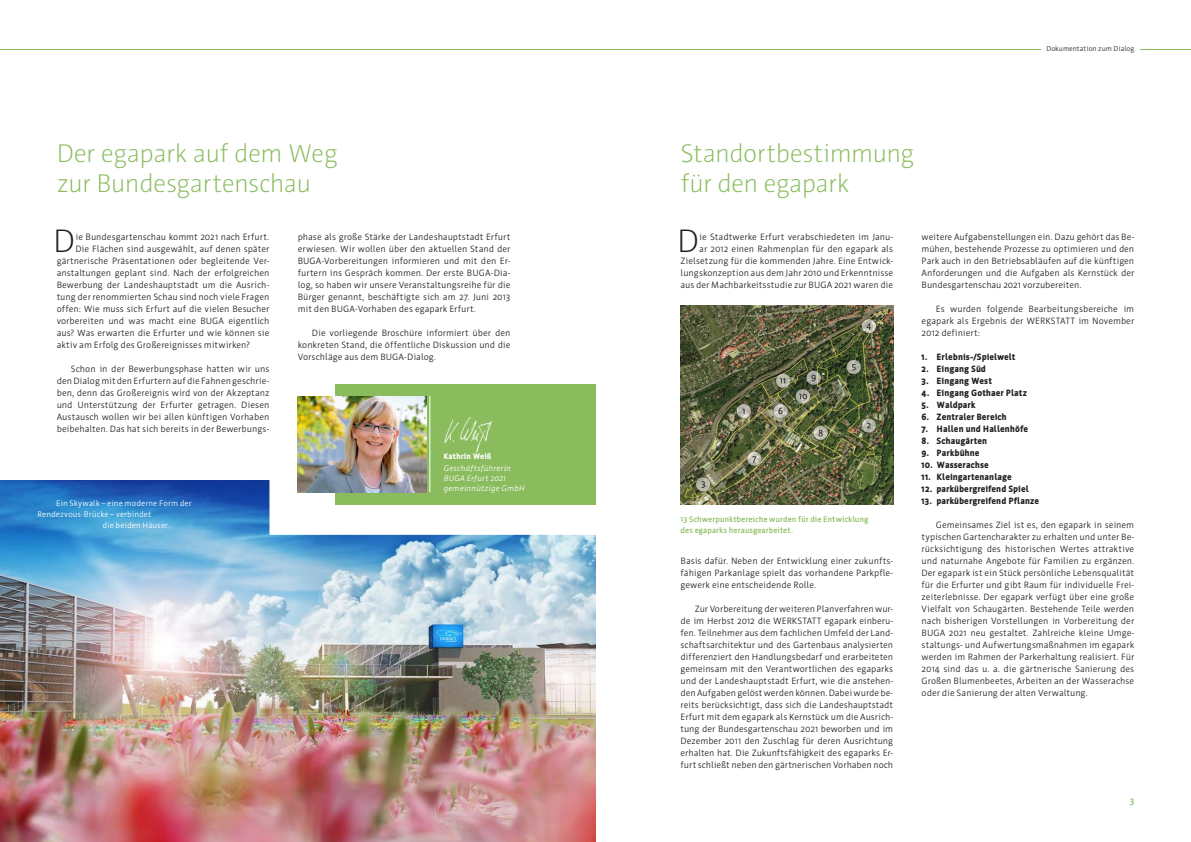
<style>
.page{position:relative;width:1191px;height:842px;background:#fff}
.page>*{position:absolute;margin:0;border:0;box-sizing:border-box;transform-origin:0 0}
.t1{font:300 31.9px "Werk";color:#231f20}
.t2{font:300 25px/30px "Werk";letter-spacing:-.025em;color:#8abc5e}
.t3{font:9px/12px "Werk";color:#231f20;text-align:justify}
.t4{font:900 9px "Werk";color:#231f20}
.t5{font:700 9px "Werk";color:#8abc5e}
.t6{font:8px "Werk";letter-spacing:.005em;color:#fff}
.t7{font:700 8px/11px "Werk";letter-spacing:.005em;color:#8abc5e}
.t8{font:italic 8px/10px "Werk";color:#fff}
.t9{font:900 8px "Werk";letter-spacing:.005em;color:#fff}
.t10{font:7px "Werk";color:#231f20}
</style>
<div class="page">
<hr style="left:1140px;top:49px;width:51px;height:1px;background:#8abc5e">
<img style="left:0;top:480px;width:595px;height:362px">
<div style="left:269px;top:358px;width:355px;height:177px;background:#fff"></div>
<div style="left:334px;top:384px;width:261px;height:120px;background:#8abc5e"></div>
<img style="left:298px;top:396px;width:128px;height:96px">
<hr style="left:429px;top:396px;width:1px;height:96px;background:#fff">
<img style="left:444px;top:417px;width:48px;height:36px">
<hr style="left:0;top:49px;width:1041px;height:1px;background:#8abc5e">
<img style="left:680px;top:305px;width:213px;height:199px">
<p class="t10" style="left:1046px;top:45px;width:89px">Dokumentation zum Dialog</p>
<h2 class="t2" style="left:57px;top:138px;width:282px">Der egapark auf dem Weg zur Bundesgartenschau</h2>
<h1 class="t1" style="left:53px;top:223px;width:24px">D</h1>
<p class="t3" style="left:75px;top:231px;width:195px">ie Bundesgartenschau kommt 2021 nach Erfurt.</p>
<p class="t3" style="left:298px;top:231px;width:214px">phase als große Stärke der Landeshauptstadt Erfurt erwiesen. Wir wollen über den aktuellen Stand der BUGA-Vorbereitungen informieren und mit den Er&shy;furtern ins Gespräch kommen. Der erste BUGA-Dia&shy;log, so haben wir unsere Veranstaltungsreihe für die Bürger genannt, beschäftigte sich am 27. Juni 2013 mit den BUGA-Vorhaben des egapark Erfurt.</p>
<p class="t3" style="left:298px;top:327px;width:214px;text-indent:14px">Die vorliegende Broschüre informiert über den konkreten Stand, die öffentliche Diskussion und die Vorschläge aus dem BUGA-Dialog.</p>
<p class="t3" style="left:75px;top:243px;width:195px">Die Flächen sind ausgewählt, auf denen später</p>
<p class="t3" style="left:57px;top:255px;width:214px">gärtnerische Präsentationen oder begleitende Ver-</p>
<p class="t3" style="left:57px;top:267px;width:214px">anstaltungen geplant sind. Nach der erfolgreichen</p>
<p class="t3" style="left:57px;top:279px;width:214px">Bewerbung der Landeshauptstadt um die Ausrich-</p>
<p class="t3" style="left:57px;top:291px;width:214px">tung der renommierten Schau sind noch viele Fragen</p>
<p class="t3" style="left:57px;top:303px;width:214px">offen: Wie muss sich Erfurt auf die vielen Besucher</p>
<p class="t3" style="left:57px;top:315px;width:214px">vorbereiten und was macht eine BUGA eigentlich</p>
<p class="t3" style="left:57px;top:327px;width:214px">aus? Was erwarten die Erfurter und wie können sie</p>
<p class="t3" style="left:57px;top:339px;width:195px">aktiv am Erfolg des Großereignisses mitwirken?</p>
<p class="t3" style="left:57px;top:363px;width:214px;text-indent:14px">Schon in der Bewerbungsphase hatten wir uns den Dialog mit den Erfurtern auf die Fahnen geschrie&shy;ben, denn das Großereignis wird von der Akzeptanz und Unterstützung der Erfurter getragen. Diesen Austausch wollen wir bei allen künftigen Vorhaben beibehalten. Das hat sich bereits in der Bewerbungs-</p>
<p class="t9" style="left:443px;top:452px;width:49px">Kathrin Weiß</p>
<p class="t8" style="left:443px;top:464px;width:83px">Geschäftsführerin<br>BUGA Erfurt 2021 gemeinnützige GmbH</p>
<h2 class="t2" style="left:680px;top:139px;width:235px">Standortbestimmung für den egapark</h2>
<h1 class="t1" style="left:677px;top:223px;width:24px">D</h1>
<p class="t3" style="left:680px;top:231px;width:214px;text-align:right">ie Stadtwerke Erfurt verabschiedeten im Janu-<br>ar 2012 einen Rahmenplan für den egapark als Zielsetzung für die kommenden Jahre. Eine Entwick&shy;lungskonzeption aus dem Jahr 2010 und Erkenntnisse aus der Machbarkeitsstudie zur BUGA 2021 waren die</p>
<p class="t6" style="left:56px;top:499px;width:137px">Ein Skywalk – eine moderne Form der</p>
<p class="t6" style="left:37px;top:510px;width:115px">Rendezvous-Brücke – verbindet</p>
<p class="t6" style="left:102px;top:521px;width:69px">die beiden Häuser.</p>
<p class="t7" style="left:680px;top:514px;width:189px">13 Schwerpunktbereiche wurden für die Entwicklung des egaparks herausgearbeitet.</p>
<p class="t3" style="left:680px;top:555px;width:214px">Basis dafür. Neben der Entwicklung einer zukunfts&shy;fähigen Parkanlage spielt das vorhandene Parkpfle&shy;gewerk eine entscheidende Rolle.</p>
<p class="t3" style="left:680px;top:603px;width:214px;text-indent:14px">Zur Vorbereitung der weiteren Planverfahren wur&shy;de im Herbst 2012 die WERKSTATT egapark einberu&shy;fen. Teilnehmer aus dem fachlichen Umfeld der Land&shy;schaftsarchitektur und des Gartenbaus analysierten differenziert den Handlungsbedarf und erarbeiteten gemeinsam mit den Verantwortlichen des egaparks und der Landeshauptstadt Erfurt, wie die anstehen&shy;den Aufgaben gelöst werden können. Dabei wurde be&shy;reits berücksichtigt, dass sich die Landeshauptstadt Erfurt mit dem egapark als Kernstück um die Ausrich&shy;tung der Bundesgartenschau 2021 beworben und im Dezember 2011 den Zuschlag für deren Ausrichtung erhalten hat. Die Zukunftsfähigkeit des egaparks Er&shy;furt schließt neben den gärtnerischen Vorhaben noch</p>
<p class="t3" style="left:921px;top:231px;width:214px">weitere Aufgabenstellungen ein. Dazu gehört das Be&shy;mühen, bestehende Prozesse zu optimieren und den Park auch in den Betriebsabläufen auf die künftigen Anforderungen und die Aufgaben als Kernstück der Bundesgartenschau 2021 vorzubereiten.</p>
<p class="t3" style="left:921px;top:303px;width:214px;text-indent:14px">Es wurden folgende Bearbeitungsbereiche im egapark als Ergebnis der WERKSTATT im November 2012 definiert:</p>
<p class="t4" style="left:921px;top:352px;width:95px">1. Erlebnis-/Spielwelt</p>
<p class="t4" style="left:921px;top:364px;width:66px">2. Eingang Süd</p>
<p class="t4" style="left:921px;top:376px;width:72px">3. Eingang West</p>
<p class="t4" style="left:921px;top:388px;width:107px">4. Eingang Gothaer Platz</p>
<p class="t4" style="left:921px;top:400px;width:55px">5. Waldpark</p>
<p class="t4" style="left:921px;top:412px;width:87px">6. Zentraler Bereich</p>
<p class="t4" style="left:921px;top:424px;width:108px">7. Hallen und Hallenhöfe</p>
<p class="t4" style="left:921px;top:436px;width:67px">8. Schaugärten</p>
<p class="t4" style="left:921px;top:448px;width:60px">9. Parkbühne</p>
<p class="t4" style="left:921px;top:460px;width:69px">10. Wasserachse</p>
<p class="t4" style="left:921px;top:472px;width:92px">11. Kleingartenanlage</p>
<p class="t4" style="left:921px;top:484px;width:109px">12. parkübergreifend Spiel</p>
<p class="t4" style="left:921px;top:496px;width:119px">13. parkübergreifend Pflanze</p>
<p class="t3" style="left:921px;top:519px;width:214px;text-indent:14px">Gemeinsames Ziel ist es, den egapark in seinem typischen Gartencharakter zu erhalten und unter Be&shy;rücksichtigung des historischen Wertes attraktive und naturnahe Angebote für Familien zu ergänzen.<br>Der egapark ist ein Stück persönliche Lebensqualität für die Erfurter und gibt Raum für individuelle Frei&shy;zeiterlebnisse. Der egapark verfügt über eine große Vielfalt von Schaugärten. Bestehende Teile werden nach bisherigen Vorstellungen in Vorbereitung der BUGA 2021 neu gestaltet. Zahlreiche kleine Umge&shy;staltungs- und Aufwertungsmaßnahmen im egapark werden im Rahmen der Parkerhaltung realisiert. Für 2014 sind das u. a. die gärtnerische Sanierung des Großen Blumenbeetes, Arbeiten an der Wasserachse oder die Sanierung der alten Verwaltung.</p>
<p class="t5" style="left:1129px;top:796px;width:6px">3</p>
</div>
